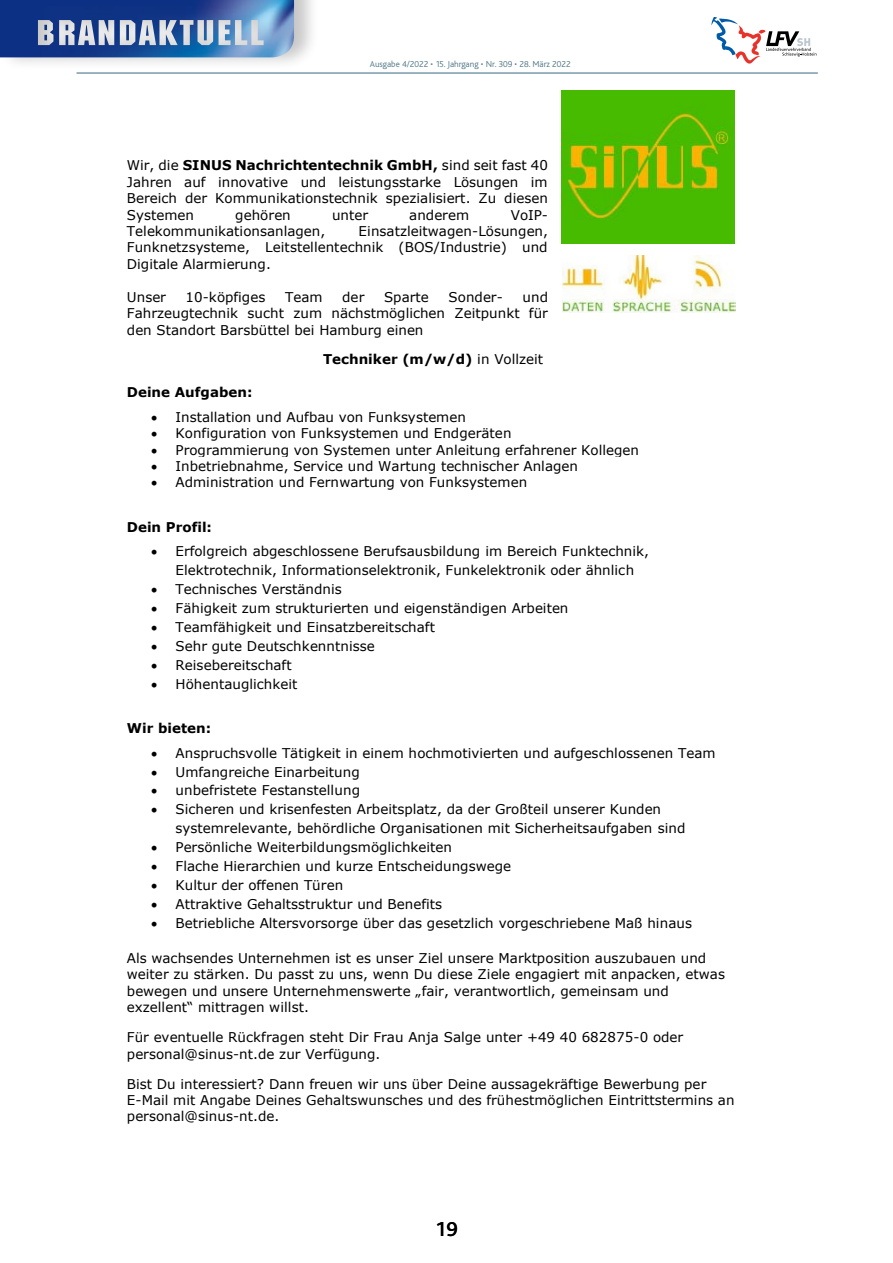
<style>
.page{position:relative;width:893px;height:1263px;background:#fff}
.page>*{position:absolute;margin:0;border:0;box-sizing:border-box;transform-origin:0 0}
.t1{font:500 21px "Bliss";color:#000}
.t2{font:13.5px/16.5px "Verdana";color:#000}
.t3{font:700 13.5px "Verdana";color:#000}
.t4{font:300 9px "Bliss";color:#4f7686}
.s1{font-weight:700}
.s2{font-weight:400}
</style>
<div class="page">
<hr style="left:77px;top:72px;width:741px;height:2px;background:#789bad">
<svg style="left:711px;top:17px;width:105px;height:47px"></svg>
<div style="left:0;top:0;width:320px;height:71px;background:#000;opacity:.22"></div>
<img style="left:0;top:0;width:294px;height:57px">
<img style="left:561px;top:91px;width:174px;height:153px">
<img style="left:562px;top:256px;width:174px;height:56px">
<p class="t4" style="left:370px;top:59px;width:202px">Ausgabe 4/2022 • 15. Jahrgang • Nr. 309 • 28. März 2022</p>
<p class="t2" style="left:127px;top:157px;width:422px;text-align:justify">Wir, die <span class="s1">SINUS Nachrichtentechnik GmbH,</span> sind seit fast 40<br>Jahren auf innovative und leistungsstarke Lösungen im Bereich der Kommunikationstechnik spezialisiert. Zu diesen Systemen</p>
<p class="t2" style="left:235px;top:206px;width:57px">gehören</p>
<p class="t2" style="left:332px;top:206px;width:38px">unter</p>
<p class="t2" style="left:409px;top:206px;width:62px">anderem</p>
<p class="t2" style="left:511px;top:206px;width:39px">VoIP-</p>
<p class="t2" style="left:127px;top:223px;width:200px">Telekommunikationsanlagen,</p>
<p class="t2" style="left:127px;top:223px;width:423px;text-align:justify;text-indent:232px">Einsatzleitwagen-Lösungen, Funknetzsysteme, Leitstellentechnik (BOS/Industrie) und Digitale Alarmierung.</p>
<p class="t2" style="left:127px;top:288px;width:41px">Unser</p>
<p class="t2" style="left:186px;top:288px;width:81px">10-köpfiges</p>
<p class="t2" style="left:285px;top:288px;width:39px">Team</p>
<p class="t2" style="left:342px;top:288px;width:24px">der</p>
<p class="t2" style="left:384px;top:288px;width:46px">Sparte</p>
<p class="t2" style="left:449px;top:288px;width:56px">Sonder-</p>
<p class="t2" style="left:127px;top:288px;width:423px;text-align:justify;text-indent:396px">und Fahrzeugtechnik sucht zum nächstmöglichen Zeitpunkt für den Standort Barsbüttel bei Hamburg einen</p>
<p class="t3" style="left:323px;top:350px;width:222px">Techniker (m/w/d) <span class="s2">in Vollzeit</span></p>
<p class="t3" style="left:127px;top:383px;width:127px">Deine Aufgaben:</p>
<p class="t2" style="left:151px;top:408px;width:316px">• Installation und Aufbau von Funksystemen</p>
<p class="t2" style="left:151px;top:425px;width:362px">• Konfiguration von Funksystemen und Endgeräten</p>
<p class="t2" style="left:151px;top:441px;width:489px">• Programmierung von Systemen unter Anleitung erfahrener Kollegen</p>
<p class="t2" style="left:151px;top:458px;width:428px">• Inbetriebnahme, Service und Wartung technischer Anlagen</p>
<p class="t2" style="left:151px;top:474px;width:377px">• Administration und Fernwartung von Funksystemen</p>
<p class="t3" style="left:127px;top:517px;width:87px">Dein Profil:</p>
<p class="t2" style="left:176px;top:542px;width:475px;line-height:18.9px;text-indent:-24px">• Erfolgreich abgeschlossene Berufsausbildung im Bereich Funktechnik,<br>Elektrotechnik, Informationselektronik, Funkelektronik oder ähnlich</p>
<p class="t2" style="left:151px;top:581px;width:192px">• Technisches Verständnis</p>
<p class="t2" style="left:151px;top:600px;width:419px">• Fähigkeit zum strukturierten und eigenständigen Arbeiten</p>
<p class="t2" style="left:151px;top:619px;width:285px">• Teamfähigkeit und Einsatzbereitschaft</p>
<p class="t2" style="left:151px;top:637px;width:225px">• Sehr gute Deutschkenntnisse</p>
<p class="t2" style="left:151px;top:656px;width:142px">• Reisebereitschaft</p>
<p class="t2" style="left:151px;top:675px;width:148px">• Höhentauglichkeit</p>
<p class="t3" style="left:127px;top:719px;width:86px">Wir bieten:</p>
<p class="t2" style="left:151px;top:744px;width:566px">• Anspruchsvolle Tätigkeit in einem hochmotivierten und aufgeschlossenen Team</p>
<p class="t2" style="left:151px;top:763px;width:210px">• Umfangreiche Einarbeitung</p>
<p class="t2" style="left:151px;top:782px;width:210px">• unbefristete Festanstellung</p>
<p class="t2" style="left:176px;top:800px;width:511px;line-height:18.8px;text-indent:-24px">• Sicheren und krisenfesten Arbeitsplatz, da der Großteil unserer Kunden systemrelevante, behördliche Organisationen mit Sicherheitsaufgaben sind</p>
<p class="t2" style="left:151px;top:839px;width:302px">• Persönliche Weiterbildungsmöglichkeiten</p>
<p class="t2" style="left:151px;top:858px;width:361px">• Flache Hierarchien und kurze Entscheidungswege</p>
<p class="t2" style="left:151px;top:877px;width:193px">• Kultur der offenen Türen</p>
<p class="t2" style="left:151px;top:895px;width:292px">• Attraktive Gehaltsstruktur und Benefits</p>
<p class="t2" style="left:151px;top:914px;width:542px">• Betriebliche Altersvorsorge über das gesetzlich vorgeschriebene Maß hinaus</p>
<p class="t2" style="left:127px;top:949px;width:600px">Als wachsendes Unternehmen ist es unser Ziel unsere Marktposition auszubauen und weiter zu stärken. Du passt zu uns, wenn Du diese Ziele engagiert mit anpacken, etwas bewegen und unsere Unternehmenswerte „fair, verantwortlich, gemeinsam und exzellent“ mittragen willst.</p>
<p class="t2" style="left:127px;top:1029px;width:558px">Für eventuelle Rückfragen steht Dir Frau Anja Salge unter +49 40 682875-0 oder personal@sinus-nt.de zur Verfügung.</p>
<p class="t2" style="left:127px;top:1075px;width:609px">Bist Du interessiert? Dann freuen wir uns über Deine aussagekräftige Bewerbung per<br>E-Mail mit Angabe Deines Gehaltswunsches und des frühestmöglichen Eintrittstermins an personal@sinus-nt.de.</p>
<h1 class="t1" style="left:435px;top:1218px;width:24px">19</h1>
</div>
